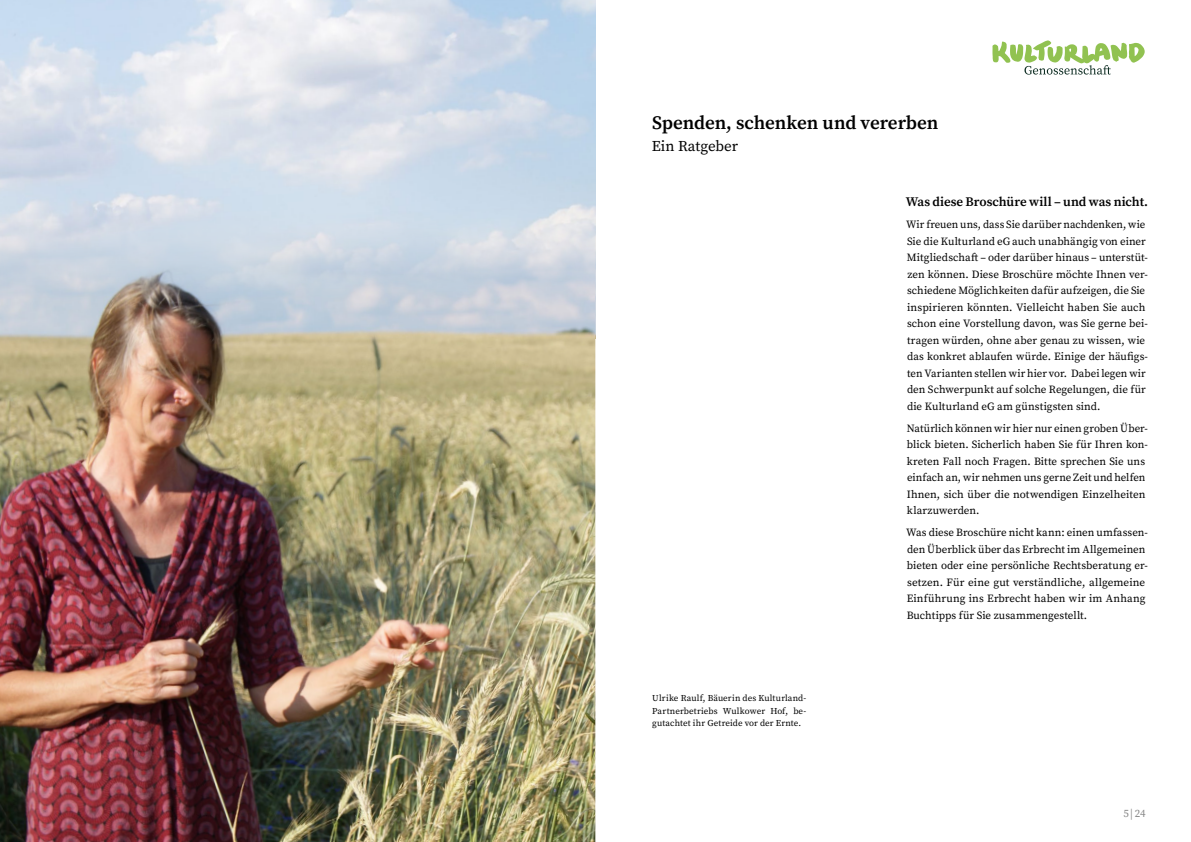
<style>
.page{position:relative;width:1191px;height:842px;background:#fff}
.page>*{position:absolute;margin:0;border:0;box-sizing:border-box;transform-origin:0 0}
.t1{font:600 19px "Source Serif Pro";letter-spacing:-.005em;color:#000}
.t2{font:15px "Source Serif Pro";color:#000}
.t3{font:600 13px "Source Serif Pro";color:#000}
.t4{font:11px/16.5px "Source Serif Pro";color:#000}
.t5{font:11px "Source Serif Pro";color:#878787}
.t6{font:9px/12.5px "Source Serif Pro";letter-spacing:.01em;color:#000;text-align:justify}
</style>
<div class="page">
<svg style="left:992px;top:40px;width:152px;height:35px"></svg>
<img style="left:0;top:206px;width:595px;height:636px">
<h1 class="t1" style="left:652px;top:110px;width:287px">Spenden, schenken und vererben</h1>
<h2 class="t2" style="left:651px;top:136px;width:88px">Ein Ratgeber</h2>
<p class="t6" style="left:652px;top:692px;width:156px">Ulrike Raulf, Bäuerin des Kulturland-Partnerbetriebs Wulkower Hof, be&shy;gutachtet ihr Getreide vor der Ernte.</p>
<p class="t3" style="left:905px;top:193px;width:244px">Was diese Broschüre will – und was nicht.</p>
<p class="t4" style="left:906px;top:216px;width:243px">Wir freuen uns, dass Sie darüber nachdenken, wie Sie die Kulturland eG auch unabhängig von einer Mitgliedschaft – oder darüber hinaus – unterstüt&shy;zen können. Diese Broschüre möchte Ihnen ver&shy;schiedene Möglichkeiten dafür aufzeigen, die Sie inspirieren könnten. Vielleicht haben Sie auch schon eine Vorstellung davon, was Sie gerne bei&shy;tragen würden, ohne aber genau zu wissen, wie das konkret ablaufen würde. Einige der häufigs&shy;ten Varianten stellen wir hier vor. Dabei legen wir den Schwerpunkt auf solche Regelungen, die für die Kulturland eG am günstigsten sind.</p>
<p class="t4" style="left:906px;top:420px;width:243px">Natürlich können wir hier nur einen groben Über&shy;blick bieten. Sicherlich haben Sie für Ihren kon&shy;kreten Fall noch Fragen. Bitte sprechen Sie uns einfach an, wir nehmen uns gerne Zeit und helfen Ihnen, sich über die notwendigen Einzelheiten klarzuwerden.</p>
<p class="t4" style="left:906px;top:524px;width:243px">Was diese Broschüre nicht kann: einen umfassen&shy;den Überblick über das Erbrecht im Allgemeinen bieten oder eine persönliche Rechtsberatung er&shy;setzen. Für eine gut verständliche, allgemeine Einführung ins Erbrecht haben wir im Anhang Buchtipps für Sie zusammengestellt.</p>
<p class="t5" style="left:1123px;top:806px;width:24px">5|24</p>
</div>
